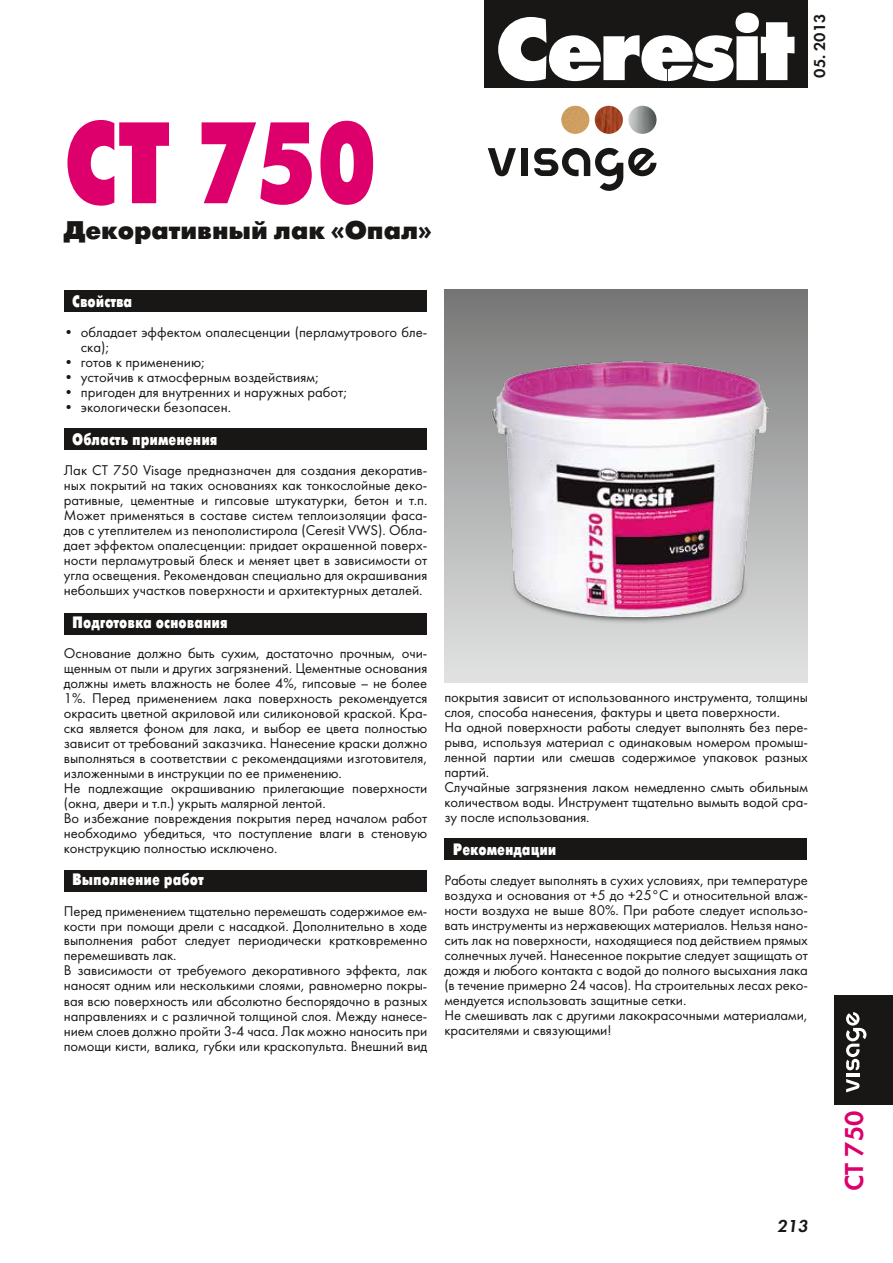
<style>
.page{position:relative;width:893px;height:1263px;background:#fff}
.page>*{position:absolute;margin:0;border:0;box-sizing:border-box;transform-origin:0 0}
.t1{font:700 115.5px "Futuris X Cond C";color:#dd006c}
.t2{font:27px "Futura Demi C";color:#dd006c}
.t3{font:25.5px "Futuris XC";color:#181716}
.t4{font:italic 18px "Futura Demi C";color:#181716}
.t5{font:700 16.5px "Futuris X Cond C";color:#fff}
.t6{font:16.5px "Futura Demi C";color:#181716}
.t7{font:14.7px/15px "Futura Book C";letter-spacing:-.005em;color:#181716}
</style>
<div class="page">
<div style="left:485px;top:0;width:323px;height:88px;background:#181716"></div>
<svg style="left:498px;top:13px;width:296px;height:68px"></svg>
<div style="left:522px;top:148px;width:6px;height:28px;background:#181716"></div>
<svg style="left:488px;top:148px;width:28px;height:28px"></svg>
<svg style="left:534px;top:148px;width:122px;height:43px"></svg>
<img style="left:628px;top:106px;width:28px;height:28px;border-radius:14px">
<img style="left:595px;top:106px;width:28px;height:28px;border-radius:14px">
<img style="left:561px;top:106px;width:28px;height:28px;border-radius:14px">
<div style="left:835px;top:995px;width:58px;height:110px;background:#181716"></div>
<svg style="left:846px;top:1012px;width:20px;height:80px"></svg>
<div style="left:64px;top:290px;width:363px;height:22px;background:#181716"></div>
<div style="left:64px;top:428px;width:363px;height:22px;background:#181716"></div>
<div style="left:64px;top:612px;width:363px;height:22px;background:#181716"></div>
<div style="left:64px;top:870px;width:363px;height:22px;background:#181716"></div>
<div style="left:444px;top:838px;width:363px;height:22px;background:#181716"></div>
<div style="left:444px;top:289px;width:364px;height:393px;background:linear-gradient(to bottom,#777877,#e4e5e5)"></div>
<img style="left:456px;top:305px;width:334px;height:360px">
<h1 class="t1" style="left:64px;top:101px;width:315px">CT 750</h1>
<h3 class="t3" style="left:64px;top:216px;width:370px">Декоративный лак «Опал»</h3>
<p class="t6" style="left:810px;top:78px;width:66px;rotate:-90deg">05. 2013</p>
<p class="t5" style="left:72px;top:292px;width:62px">Свойства</p>
<p class="t7" style="left:81px;top:325px;width:348px;text-indent:-17px">• обладает эффектом опалесценции (перламутрового бле&shy;ска);</p>
<p class="t7" style="left:64px;top:355px;width:143px">• готов к применению;</p>
<p class="t7" style="left:64px;top:370px;width:257px">• устойчив к атмосферным воздействиям;</p>
<p class="t7" style="left:64px;top:385px;width:285px">• пригоден для внутренних и наружных работ;</p>
<p class="t7" style="left:64px;top:400px;width:169px">• экологически безопасен.</p>
<p class="t5" style="left:72px;top:430px;width:147px">Область применения</p>
<p class="t7" style="left:64px;top:463px;width:365px;text-align:justify">Лак CT 750 Visage предназначен для создания декоратив&shy;ных покрытий на таких основаниях как тонкослойные деко&shy;ративные, цементные и гипсовые штукатурки, бетон и т.п.<br>Может применяться в составе систем теплоизоляции фаса&shy;дов с утеплителем из пенополистирола (Ceresit VWS). Обла&shy;дает эффектом опалесценции: придает окрашенной поверх&shy;ности перламутровый блеск и меняет цвет в зависимости от угла освещения. Рекомендован специально для окрашивания небольших участков поверхности и архитектурных деталей.</p>
<p class="t5" style="left:72px;top:613px;width:157px">Подготовка основания</p>
<p class="t7" style="left:64px;top:645px;width:365px">Основание должно быть сухим, достаточно прочным, очи&shy;щенным от пыли и других загрязнений. Цементные основания должны иметь влажность не более 4%, гипсовые – не более 1%. Перед применением лака поверхность рекомендуется окрасить цветной акриловой или силиконовой краской. Кра&shy;ска является фоном для лака, и выбор ее цвета полностью зависит от требований заказчика. Нанесение краски должно выполняться в соответствии с рекомендациями изготовителя, изложенными в инструкции по ее применению.<br>Не подлежащие окрашиванию прилегающие поверхности (окна, двери и т.п.) укрыть малярной лентой.<br>Во избежание повреждения покрытия перед началом работ необходимо убедиться, что поступление влаги в стеновую конструкцию полностью исключено.</p>
<p class="t5" style="left:72px;top:871px;width:133px">Выполнение работ</p>
<p class="t7" style="left:64px;top:903px;width:365px">Перед применением тщательно перемешать содержимое ем&shy;кости при помощи дрели с насадкой. Дополнительно в ходе выполнения работ следует периодически кратковременно перемешивать лак.<br>В зависимости от требуемого декоративного эффекта, лак наносят одним или несколькими слоями, равномерно покры&shy;вая всю поверхность или абсолютно беспорядочно в разных направлениях и с различной толщиной слоя. Между нанесе&shy;нием слоев должно пройти 3-4 часа. Лак можно наносить при помощи кисти, валика, губки или краскопульта. Внешний вид</p>
<p class="t7" style="left:444px;top:690px;width:365px">покрытия зависит от использованного инструмента, толщины слоя, способа нанесения, фактуры и цвета поверхности.<br>На одной поверхности работы следует выполнять без пере&shy;рыва, используя материал с одинаковым номером промыш&shy;ленной партии или смешав содержимое упаковок разных партий.<br>Случайные загрязнения лаком немедленно смыть обильным количеством воды. Инструмент тщательно вымыть водой сра&shy;зу после использования.</p>
<p class="t5" style="left:453px;top:840px;width:105px">Рекомендации</p>
<p class="t7" style="left:444px;top:873px;width:365px">Работы следует выполнять в сухих условиях, при температуре воздуха и основания от +5 до +25°C и относительной влаж&shy;ности воздуха не выше 80%. При работе следует использо&shy;вать инструменты из нержавеющих материалов. Нельзя нано&shy;сить лак на поверхности, находящиеся под действием прямых солнечных лучей. Нанесенное покрытие следует защищать от дождя и любого контакта с водой до полного высыхания лака (в течение примерно 24 часов). На строительных лесах реко&shy;мендуется использовать защитные сетки.<br>Не смешивать лак с другими лакокрасочными материалами, красителями и связующими!</p>
<p class="t4" style="left:777px;top:1215px;width:32px">213</p>
<h2 class="t2" style="left:838px;top:1191px;width:82px;rotate:-90deg">CT 750</h2>
</div>
